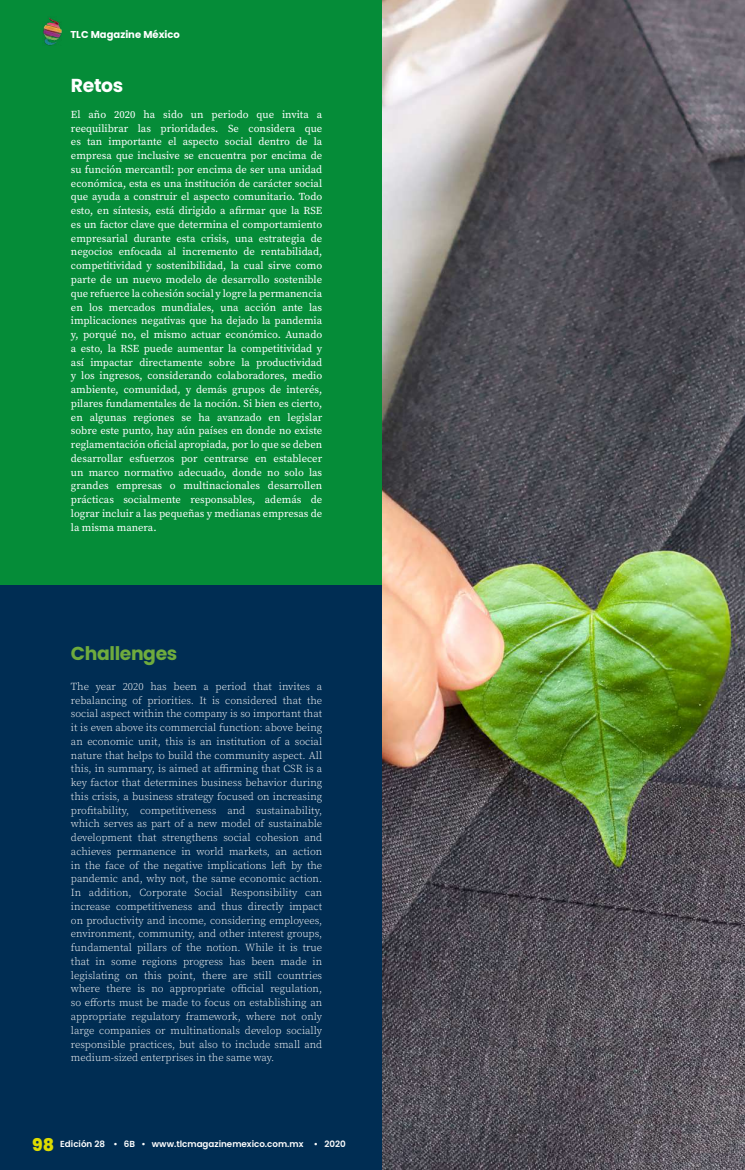
<style>
.page{position:relative;width:745px;height:1170px;background:#fff}
.page>*{position:absolute;margin:0;border:0;box-sizing:border-box;transform-origin:0 0}
.t1{font:700 18.75px "Poppins";letter-spacing:-.02em;color:#6fab3d}
.t2{font:700 18.75px "Poppins";letter-spacing:-.02em;color:#fff}
.t3{font:10.62px/13.8px "Source Serif Pro";color:#fff;text-align:justify}
.t4{font:300 10.62px/13.8px "Source Serif Pro";color:#fff;text-align:justify}
.t5{font:700 10px "Poppins";color:#fff}
.t6{font:600 8.75px "Poppins";color:#fff}
.s1{font-weight:800;font-size:17.5px;color:#dedc00}
</style>
<div class="page">
<img style="left:381px;top:0;width:363px;height:1169px">
<div style="left:0;top:0;width:381px;height:611px;background:#058c38"></div>
<div style="left:0;top:585px;width:381px;height:584px;background:#002d53"></div>
<img style="left:43px;top:17px;width:19px;height:29px">
<p class="t5" style="left:70px;top:29px;width:111px">TLC Magazine México</p>
<h1 class="t2" style="left:71px;top:75px;width:54px">Retos</h1>
<p class="t3" style="left:71px;top:107px;width:253px">El año 2020 ha sido un periodo que invita a reequilibrar las prioridades. Se considera que es tan importante el aspecto social dentro de la empresa que inclusive se encuentra por encima de su función mercantil: por encima de ser una unidad económica, esta es una institución de carácter social que ayuda a construir el aspecto comunitario. Todo esto, en síntesis, está dirigido a afirmar que la RSE es un factor clave que determina el comportamiento empresarial durante esta crisis, una estrategia de negocios enfocada al incremento de rentabilidad, competitividad y sostenibilidad, la cual sirve como parte de un nuevo modelo de desarrollo sostenible que refuerce la cohesión social y logre la permanencia en los mercados mundiales, una acción ante las implicaciones negativas que ha dejado la pandemia y, porqué no, el mismo actuar económico. Aunado a esto, la RSE puede aumentar la competitividad y así impactar directamente sobre la productividad y los ingresos, considerando colaboradores, medio ambiente, comunidad, y demás grupos de interés, pilares fundamentales de la noción. Si bien es cierto, en algunas regiones se ha avanzado en legislar sobre este punto, hay aún países en donde no existe reglamentación oficial apropiada, por lo que se deben desarrollar esfuerzos por centrarse en establecer un marco normativo adecuado, donde no solo las grandes empresas o multinacionales desarrollen prácticas socialmente responsables, además de lograr incluir a las pequeñas y medianas empresas de la misma manera.</p>
<h1 class="t1" style="left:71px;top:643px;width:108px">Challenges</h1>
<p class="t4" style="left:71px;top:679px;width:253px">The year 2020 has been a period that invites a rebalancing of priorities. It is considered that the social aspect within the company is so important that it is even above its commercial function: above being an economic unit, this is an institution of a social nature that helps to build the community aspect. All this, in summary, is aimed at affirming that CSR is a key factor that determines business behavior during this crisis, a business strategy focused on increasing profitability, competitiveness and sustainability, which serves as part of a new model of sustainable development that strengthens social cohesion and achieves permanence in world markets, an action in the face of the negative implications left by the pandemic and, why not, the same economic action.<br>In addition, Corporate Social Responsibility can increase competitiveness and thus directly impact on productivity and income, considering employees, environment, community, and other interest groups, fundamental pillars of the notion. While it is true that in some regions progress has been made in legislating on this point, there are still countries where there is no appropriate official regulation, so efforts must be made to focus on establishing an appropriate regulatory framework, where not only large companies or multinationals develop socially responsible practices, but also to include small and medium-sized enterprises in the same way.</p>
<p class="t6" style="left:32px;top:1138px;width:315px"><span class="s1">98</span> Edición 28 • 6B • www.tlcmagazinemexico.com.mx • 2020</p>
</div>
